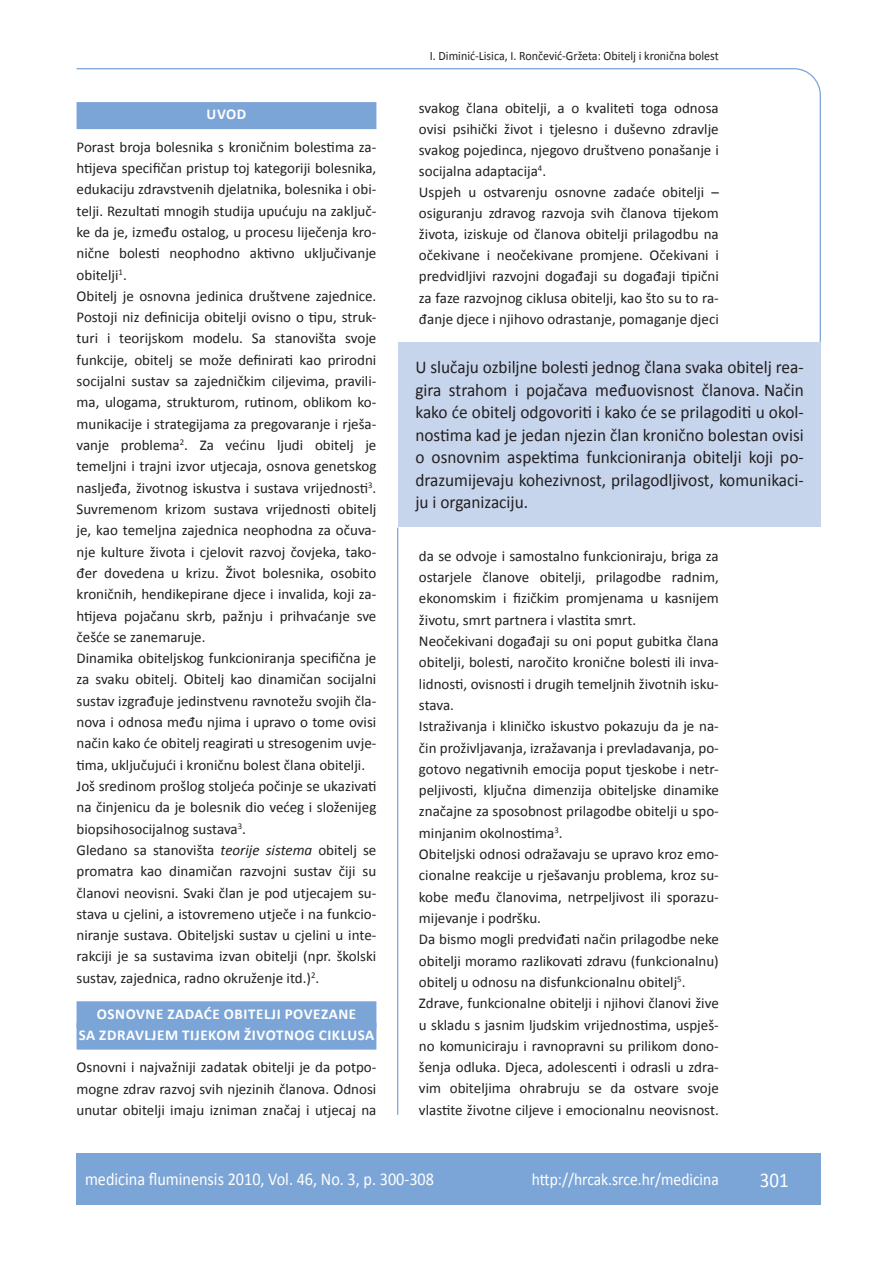
<style>
.page{position:relative;width:889px;height:1268px;background:#fff}
.page>*{position:absolute;margin:0;border:0;box-sizing:border-box;transform-origin:0 0}
.t1{font:21px "Calibri";color:#fff;scale:.9 1}
.t2{font:18px/22.5px "Calibri";color:#231f20;text-align:justify;scale:.96 1}
.t3{font:18px "Calibri";color:#fff;scale:.9 1}
.t4{font:17.25px "Calibri";color:#fff;scale:.9 1}
.t5{font:15px/21.3px "Calibri";color:#231f20}
.t6{font:700 15px/21.3px "Calibri";letter-spacing:.04em;color:#fff}
.t7{font:12.75px "Calibri";color:#231f20;scale:.94 1}
.s1{font-style:italic}
</style>
<div class="page">
<svg style="left:76px;top:68px;width:745px;height:274px"></svg>
<hr style="left:397px;top:527px;width:1px;height:587px;background:#7ca5d7">
<div style="left:77px;top:1152px;width:744px;height:51px;background:#7ca5d7"></div>
<div style="left:77px;top:102px;width:299px;height:27px;background:#7ca5d7"></div>
<div style="left:77px;top:1001px;width:299px;height:27px;background:#7ca5d7"></div>
<div style="left:77px;top:1022px;width:299px;height:27px;background:#7ca5d7"></div>
<div style="left:398px;top:342px;width:423px;height:185px;background:#c6d5ec"></div>
<p class="t6" style="left:207px;top:103px;width:41px">UVOD</p>
<p class="t5" style="left:77px;top:135px;width:301px">Porast broja bolesnika s kroničnim bolestima za&shy;htijeva specifičan pristup toj kategoriji bolesnika, edukaciju zdravstvenih djelatnika, bolesnika i obi&shy;telji. Rezultati mnogih studija upućuju na zaključ&shy;ke da je, između ostalog, u procesu liječenja kro&shy;nične bolesti neophodno aktivno uključivanje obitelji<sup>1</sup>.<br>Obitelj je osnovna jedinica društvene zajednice.<br>Postoji niz definicija obitelji ovisno o tipu, struk&shy;turi i teorijskom modelu. Sa stanovišta svoje funkcije, obitelj se može definirati kao prirodni socijalni sustav sa zajedničkim ciljevima, pravili&shy;ma, ulogama, strukturom, rutinom, oblikom ko&shy;munikacije i strategijama za pregovaranje i rješa&shy;vanje problema<sup>2</sup>. Za većinu ljudi obitelj je temeljni i trajni izvor utjecaja, osnova genetskog nasljeđa, životnog iskustva i sustava vrijednosti<sup>3</sup>.<br>Suvremenom krizom sustava vrijednosti obitelj je, kao temeljna zajednica neophodna za očuva&shy;nje kulture života i cjelovit razvoj čovjeka, tako&shy;đer dovedena u krizu. Život bolesnika, osobito kroničnih, hendikepirane djece i invalida, koji za&shy;htijeva pojačanu skrb, pažnju i prihvaćanje sve češće se zanemaruje.<br>Dinamika obiteljskog funkcioniranja specifična je za svaku obitelj. Obitelj kao dinamičan socijalni sustav izgrađuje jedinstvenu ravnotežu svojih čla&shy;nova i odnosa među njima i upravo o tome ovisi način kako će obitelj reagirati u stresogenim uvje&shy;tima, uključujući i kroničnu bolest člana obitelji.<br>Još sredinom prošlog stoljeća počinje se ukazivati na činjenicu da je bolesnik dio većeg i složenijeg biopsihosocijalnog sustava<sup>3</sup>.<br>Gledano sa stanovišta <span class="s1">teorije sistema</span> obitelj se promatra kao dinamičan razvojni sustav čiji su članovi neovisni. Svaki član je pod utjecajem su&shy;stava u cjelini, a istovremeno utječe i na funkcio&shy;niranje sustava. Obiteljski sustav u cjelini u inte&shy;rakciji je sa sustavima izvan obitelji (npr. školski sustav, zajednica, radno okruženje itd.)<sup>2</sup>.</p>
<p class="t6" style="left:97px;top:1001px;width:89px">OSNOVNE ZADA</p>
<p class="t6" style="left:79px;top:1001px;width:279px;text-indent:125px">ĆE OBITELJI POVEZANE<br>SA ZDRAVLJEM TIJEKOM ŽIVOTNOG CIKLUSA</p>
<p class="t5" style="left:77px;top:1055px;width:301px;text-align:justify">Osnovni i najvažniji zadatak obitelji je da potpo&shy;mogne zdrav razvoj svih njezinih članova. Odnosi unutar obitelji imaju izniman značaj i utjecaj na</p>
<p class="t7" style="left:430px;top:47px;width:309px">I. Diminić-Lisica, I. Rončević-Gržeta: Obitelj i kronična bolest</p>
<p class="t5" style="left:419px;top:97px;width:301px">svakog člana obitelji, a o kvaliteti toga odnosa ovisi psihički život i tjelesno i duševno zdravlje svakog pojedinca, njegovo društveno ponašanje i socijalna adaptacija<sup>4</sup>.<br>Uspjeh u ostvarenju osnovne zadaće obitelji – osiguranju zdravog razvoja svih članova tijekom života, iziskuje od članova obitelji prilagodbu na očekivane i neočekivane promjene. Očekivani i predvidljivi razvojni događaji su događaji tipični za faze razvojnog ciklusa obitelji, kao što su to ra&shy;đanje djece i njihovo odrastanje, pomaganje djeci</p>
<p class="t2" style="left:415px;top:355px;width:406px">U slučaju ozbiljne bolesti jednog člana svaka obitelj rea&shy;gira strahom i pojačava međuovisnost članova. Način kako će obitelj odgovoriti i kako će se prilagoditi u okol&shy;nostima kad je jedan njezin član kronično bolestan ovisi o osnovnim aspektima funkcioniranja obitelji koji po&shy;drazumijevaju kohezivnost, prilagodljivost, komunikaci&shy;ju i organizaciju.</p>
<p class="t5" style="left:419px;top:544px;width:301px">da se odvoje i samostalno funkcioniraju, briga za ostarjele članove obitelji, prilagodbe radnim, ekonomskim i fizičkim promjenama u kasnijem životu, smrt partnera i vlastita smrt.<br>Neočekivani događaji su oni poput gubitka člana obitelji, bolesti, naročito kronične bolesti ili inva&shy;lidnosti, ovisnosti i drugih temeljnih životnih isku&shy;stava.<br>Istraživanja i kliničko iskustvo pokazuju da je na&shy;čin proživljavanja, izražavanja i prevladavanja, po&shy;gotovo negativnih emocija poput tjeskobe i netr&shy;peljivosti, ključna dimenzija obiteljske dinamike značajne za sposobnost prilagodbe obitelji u spo&shy;minjanim okolnostima<sup>3</sup>.<br>Obiteljski odnosi odražavaju se upravo kroz emo&shy;cionalne reakcije u rješavanju problema, kroz su&shy;kobe među članovima, netrpeljivost ili sporazu&shy;mijevanje i podršku.<br>Da bismo mogli predviđati način prilagodbe neke obitelji moramo razlikovati zdravu (funkcionalnu) obitelj u odnosu na disfunkcionalnu obitelj<sup>5</sup>.<br>Zdrave, funkcionalne obitelji i njihovi članovi žive u skladu s jasnim ljudskim vrijednostima, uspješ&shy;no komuniciraju i ravnopravni su prilikom dono&shy;šenja odluka. Djeca, adolescenti i odrasli u zdra&shy;vim obiteljima ohrabruju se da ostvare svoje vlastite životne ciljeve i emocionalnu neovisnost.</p>
<p class="t3" style="left:85px;top:1167px;width:389px">medicina fluminensis 2010, Vol. 46, No. 3, p. 300-308</p>
<p class="t4" style="left:532px;top:1168px;width:209px">http://hrcak.srce.hr/medicina</p>
<h1 class="t1" style="left:760px;top:1166px;width:33px">301</h1>
</div>
